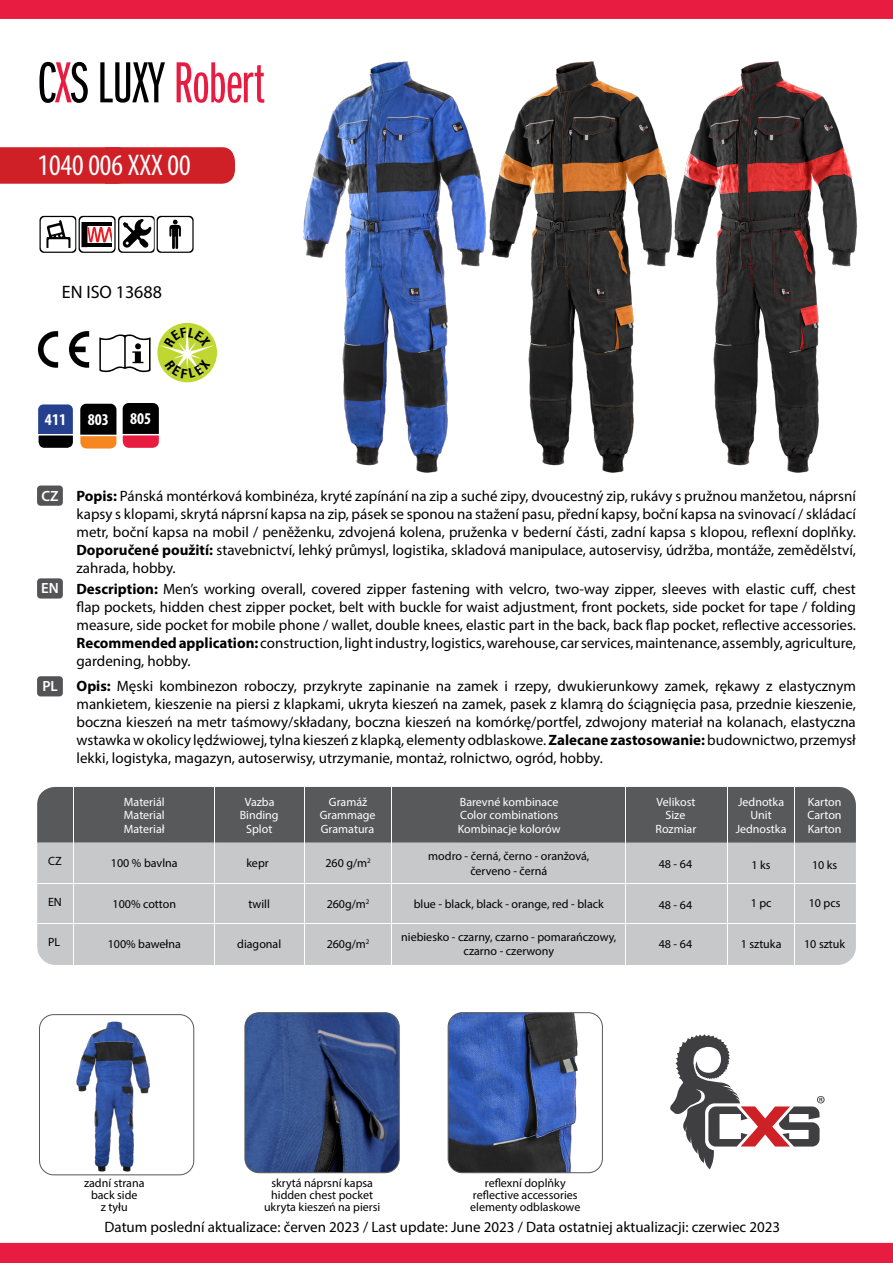
<style>
.page{position:relative;width:893px;height:1263px;background:#fff}
.page>*{position:absolute;margin:0;border:0;box-sizing:border-box;transform-origin:0 0}
.t1{font:60px "Franklin Got Itc DOT Boo Ext Com";letter-spacing:-.01em;color:#e81b40}
.t2{font:condensed 30px "Myriad Pro";color:#fff}
.t3{font:18px "Myriad Pro";color:#000}
.t4{font:700 condensed 16.5px "Myriad Pro";color:#fff}
.t5{font:15px/18px "Myriad Pro";color:#000;text-align:justify}
.t6{font:600 14.85px "Myriad Pro";color:#fff}
.t7{font:12px/12px "Myriad Pro";color:#000;text-align:center}
.t8{font:12px "Myriad Pro";color:#fff}
.s1{color:#000}
.s2{font-weight:700}
</style>
<div class="page">
<div style="left:0;top:147px;width:235px;height:37px;background:#cf2027"></div>
<div style="left:81px;top:404px;width:35px;height:44px;background:#000;border-radius:5px"></div>
<div style="left:80px;top:404px;width:36px;height:45px;border:2px solid #000;border-radius:5px"></div>
<div style="left:39px;top:405px;width:33px;height:42px;background:#25408f;border-radius:4px"></div>
<div style="left:38px;top:404px;width:35px;height:44px;border:2px solid #25408f;border-radius:4px"></div>
<div style="left:123px;top:404px;width:35px;height:43px;background:#000;border-radius:5px"></div>
<div style="left:123px;top:403px;width:36px;height:45px;border:2px solid #000;border-radius:5px"></div>
<svg style="left:38px;top:433px;width:121px;height:16px"></svg>
<img style="left:303px;top:61px;width:143px;height:412px">
<img style="left:446px;top:61px;width:185px;height:412px">
<img style="left:631px;top:61px;width:226px;height:412px">
<svg style="left:670px;top:1034px;width:155px;height:135px"></svg>
<div style="left:37px;top:485px;width:26px;height:21px;background:#545456;border-radius:3px"></div>
<div style="left:37px;top:578px;width:26px;height:21px;background:#545456;border-radius:3px"></div>
<div style="left:37px;top:676px;width:26px;height:20px;background:#545456;border-radius:3px"></div>
<div style="left:0;top:0;width:893px;height:19px;background:#e81b40"></div>
<div style="left:0;top:1243px;width:893px;height:20px;background:#e81b40"></div>
<svg style="left:39px;top:215px;width:155px;height:38px"></svg>
<svg style="left:99px;top:334px;width:52px;height:39px"></svg>
<svg style="left:38px;top:331px;width:20px;height:37px"></svg>
<svg style="left:69px;top:331px;width:20px;height:37px"></svg>
<div style="left:157px;top:323px;width:60px;height:59px;background:#bfd730;border-radius:50%"></div>
<img style="left:76px;top:1021px;width:74px;height:151px">
<div style="left:39px;top:1014px;width:155px;height:161px;border:1px solid #58595b;border-radius:14px"></div>
<img style="left:246px;top:1014px;width:152px;height:159px">
<div style="left:244px;top:1012px;width:156px;height:161px;border:1px solid #58595b;border-radius:14px"></div>
<img style="left:448px;top:1013px;width:154px;height:160px">
<div style="left:448px;top:1012px;width:155px;height:161px;border:1px solid #58595b;border-radius:14px"></div>
<div style="left:37px;top:787px;width:819px;height:178px;background:#c7c8ca;border-radius:18px"></div>
<div style="left:37px;top:787px;width:819px;height:55px;background:#58595b"></div>
<hr style="left:73px;top:787px;width:1px;height:178px;background:#fff">
<hr style="left:37px;top:923px;width:819px;height:1px;background:#fff">
<hr style="left:37px;top:883px;width:819px;height:1px;background:#fff">
<hr style="left:794px;top:787px;width:1px;height:178px;background:#fff">
<hr style="left:727px;top:787px;width:1px;height:178px;background:#fff">
<hr style="left:625px;top:787px;width:1px;height:178px;background:#fff">
<hr style="left:391px;top:787px;width:1px;height:178px;background:#fff">
<hr style="left:304px;top:787px;width:1px;height:178px;background:#fff">
<hr style="left:215px;top:787px;width:1px;height:178px;background:#fff">
<svg style="left:161px;top:326px;width:53px;height:52px"></svg>
<h1 class="t1" style="left:37px;top:51px;width:229px"><span class="s1">C</span>X<span class="s1">S LUXY</span> Robert</h1>
<h2 class="t2" style="left:38px;top:147px;width:155px">1040 006 XXX 00</h2>
<p class="t3" style="left:62px;top:281px;width:102px">EN ISO 13688</p>
<p class="t4" style="left:45px;top:409px;width:23px">411</p>
<p class="t4" style="left:88px;top:409px;width:23px">803</p>
<p class="t4" style="left:130px;top:408px;width:23px">805</p>
<p class="t6" style="left:42px;top:486px;width:19px">CZ</p>
<p class="t6" style="left:41px;top:579px;width:19px">EN</p>
<p class="t6" style="left:42px;top:677px;width:17px">PL</p>
<p class="t7" style="left:48px;top:855px;width:15px">CZ</p>
<p class="t7" style="left:48px;top:896px;width:15px">EN</p>
<p class="t7" style="left:48px;top:936px;width:14px">PL</p>
<p class="t5" style="left:77px;top:486px;width:781px"><span class="s2">Popis:</span> Pánská montérková kombinéza, kryté zapínání na zip a suché zipy, dvoucestný zip, rukávy s pružnou manžetou, náprsní kapsy s klopami, skrytá náprsní kapsa na zip, pásek se sponou na stažení pasu, přední kapsy, boční kapsa na svinovací / skládací metr, boční kapsa na mobil / peněženku, zdvojená kolena, pruženka v bederní části, zadní kapsa s klopou, reflexní doplňky.<br><span class="s2">Doporučené použití:</span> stavebnictví, lehký průmysl, logistika, skladová manipulace, autoservisy, údržba, montáže, zemědělství, zahrada, hobby.</p>
<p class="t5" style="left:77px;top:579px;width:781px"><span class="s2">Description:</span> Men’s working overall, covered zipper fastening with velcro, two-way zipper, sleeves with elastic cuff, chest flap pockets, hidden chest zipper pocket, belt with buckle for waist adjustment, front pockets, side pocket for tape / folding measure, side pocket for mobile phone / wallet, double knees, elastic part in the back, back flap pocket, reflective accessories.<br><span class="s2">Recommended application:</span> construction, light industry, logistics, warehouse, car services, maintenance, assembly, agriculture, gardening, hobby.</p>
<p class="t5" style="left:77px;top:677px;width:781px"><span class="s2">Opis:</span> Męski kombinezon roboczy, przykryte zapinanie na zamek i rzepy, dwukierunkowy zamek, rękawy z elastycznym mankietem, kieszenie na piersi z klapkami, ukryta kieszeń na zamek, pasek z klamrą do ściągnięcia pasa, przednie kieszenie, boczna kieszeń na metr taśmowy/składany, boczna kieszeń na komórkę/portfel, zdwojony materiał na kolanach, elastyczna wstawka w okolicy lędźwiowej, tylna kieszeń z klapką, elementy odblaskowe. <span class="s2">Zalecane zastosowanie:</span> budownictwo, przemysł lekki, logistyka, magazyn, autoserwisy, utrzymanie, montaż, rolnictwo, ogród, hobby.</p>
<p class="t8" style="left:124px;top:794px;width:42px">Materiál</p>
<p class="t8" style="left:124px;top:808px;width:42px">Material</p>
<p class="t8" style="left:124px;top:822px;width:42px">Materiał</p>
<p class="t7" style="left:111px;top:857px;width:68px">100 % bavlna</p>
<p class="t7" style="left:113px;top:898px;width:65px">100% cotton</p>
<p class="t7" style="left:108px;top:938px;width:75px">100% bawełna</p>
<p class="t8" style="left:245px;top:794px;width:31px">Vazba</p>
<p class="t8" style="left:246px;top:821px;width:28px">Splot</p>
<p class="t8" style="left:240px;top:808px;width:40px">Binding</p>
<p class="t8" style="left:329px;top:794px;width:40px">Gramáž</p>
<p class="t8" style="left:321px;top:821px;width:55px">Gramatura</p>
<p class="t8" style="left:320px;top:808px;width:57px">Grammage</p>
<p class="t8" style="left:460px;top:794px;width:100px">Barevné kombinace</p>
<p class="t8" style="left:458px;top:821px;width:104px">Kombinacje kolorów</p>
<p class="t8" style="left:460px;top:808px;width:100px">Color combinations</p>
<p class="t8" style="left:656px;top:794px;width:40px">Velikost</p>
<p class="t8" style="left:656px;top:821px;width:42px">Rozmiar</p>
<p class="t8" style="left:666px;top:808px;width:21px">Size</p>
<p class="t8" style="left:738px;top:794px;width:48px">Jednotka</p>
<p class="t8" style="left:736px;top:821px;width:52px">Jednostka</p>
<p class="t8" style="left:750px;top:808px;width:23px">Unit</p>
<p class="t8" style="left:808px;top:794px;width:35px">Karton</p>
<p class="t8" style="left:808px;top:821px;width:35px">Karton</p>
<p class="t8" style="left:808px;top:808px;width:36px">Carton</p>
<p class="t7" style="left:246px;top:857px;width:24px">kepr</p>
<p class="t7" style="left:249px;top:898px;width:23px">twill</p>
<p class="t7" style="left:237px;top:938px;width:45px">diagonal</p>
<p class="t7" style="left:325px;top:857px;width:47px">260 g/m<sup>2</sup></p>
<p class="t7" style="left:327px;top:898px;width:44px">260g/m<sup>2</sup></p>
<p class="t7" style="left:327px;top:938px;width:44px">260g/m<sup>2</sup></p>
<p class="t7" style="left:428px;top:849px;width:163px;line-height:14.4px">modro - černá, černo - oranžová, červeno - černá</p>
<p class="t7" style="left:414px;top:897px;width:192px">blue - black, black - orange, red - black</p>
<p class="t7" style="left:401px;top:929px;width:217px;line-height:14.4px">niebiesko - czarny, czarno - pomarańczowy, czarno - czerwony</p>
<p class="t7" style="left:659px;top:857px;width:35px">48 - 64</p>
<p class="t7" style="left:659px;top:898px;width:35px">48 - 64</p>
<p class="t7" style="left:659px;top:938px;width:35px">48 - 64</p>
<p class="t7" style="left:752px;top:859px;width:21px">1 ks</p>
<p class="t7" style="left:812px;top:859px;width:27px">10 ks</p>
<p class="t7" style="left:751px;top:897px;width:22px">1 pc</p>
<p class="t7" style="left:809px;top:897px;width:33px">10 pcs</p>
<p class="t7" style="left:741px;top:938px;width:42px">1 sztuka</p>
<p class="t7" style="left:804px;top:938px;width:42px">10 sztuk</p>
<p class="t7" style="left:84px;top:1177px;width:62px">zadní strana back side<br>z tyłu</p>
<p class="t7" style="left:264px;top:1177px;width:118px">skrytá náprsní kapsa hidden chest pocket ukryta kieszeń na piersi</p>
<p class="t7" style="left:470px;top:1177px;width:112px">reflexní doplňky reflective accessories elementy odblaskowe</p>
<p class="t5" style="left:105px;top:1218px;width:677px">Datum poslední aktualizace: červen 2023 / Last update: June 2023 / Data ostatniej aktualizacji: czerwiec 2023</p>
</div>
